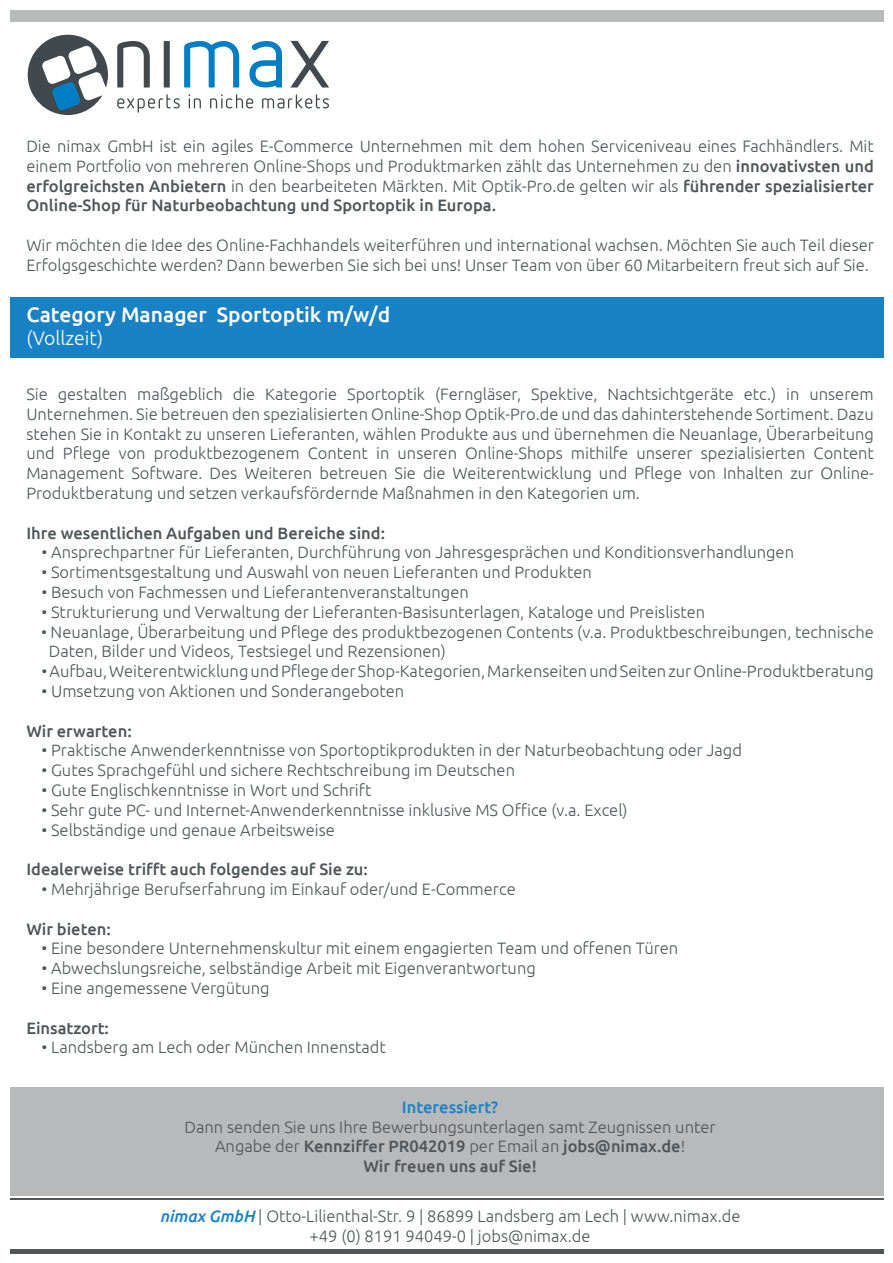
<style>
.page{position:relative;width:893px;height:1263px;background:#fff}
.page>*{position:absolute;margin:0;border:0;box-sizing:border-box;transform-origin:0 0}
.t1{font:500 21px "Ubuntu";color:#fff}
.t2{font:300 19.5px "Ubuntu";color:#fff}
.t3{font:300 16.5px/19.8px "Ubuntu";color:#4f5559;text-align:center}
.t4{font:500 16.5px "Ubuntu";color:#4f5559}
.t5{font:500 16.5px "Ubuntu";color:#1982c5}
.s1{font-weight:500}
.s2{font-weight:500;font-style:italic;color:#1982c5}
</style>
<div class="page">
<div style="left:11px;top:11px;width:873px;height:11px;background:#b8b9bb"></div>
<div style="left:11px;top:1249px;width:873px;height:5px;background:#4f5559"></div>
<div style="left:11px;top:1087px;width:873px;height:108px;background:#b8b9bb"></div>
<hr style="left:11px;top:1198px;width:873px;height:2px;background:#4f5559">
<div style="left:10px;top:297px;width:873px;height:60px;background:#1982c5"></div>
<svg style="left:28px;top:35px;width:80px;height:80px"></svg>
<svg style="left:117px;top:41px;width:212px;height:47px"></svg>
<svg style="left:117px;top:94px;width:212px;height:19px"></svg>
<p class="t3" style="left:26px;top:136px;width:849px;text-align:justify">Die nimax GmbH ist ein agiles E-Commerce Unternehmen mit dem hohen Serviceniveau eines Fachhändlers. Mit einem Portfolio von mehreren Online-Shops und Produktmarken zählt das Unternehmen zu den <span class="s1">innovativsten und erfolgreichsten Anbietern</span> in den bearbeiteten Märkten. Mit Optik-Pro.de gelten wir als <span class="s1">führender spezialisierter Online-Shop für Naturbeobachtung und Sportoptik in Europa.</span></p>
<p class="t3" style="left:26px;top:235px;width:849px;text-align:left">Wir möchten die Idee des Online-Fachhandels weiterführen und international wachsen. Möchten Sie auch Teil dieser<br>Erfolgsgeschichte werden? Dann bewerben Sie sich bei uns! Unser Team von über 60 Mitarbeitern freut sich auf Sie.</p>
<p class="t1" style="left:26px;top:301px;width:366px">Category Manager Sportoptik m/w/d</p>
<p class="t2" style="left:26px;top:326px;width:78px">(Vollzeit)</p>
<p class="t3" style="left:26px;top:384px;width:849px;text-align:justify">Sie gestalten maßgeblich die Kategorie Sportoptik (Ferngläser, Spektive, Nachtsichtgeräte etc.) in unserem Unternehmen. Sie betreuen den spezialisierten Online-Shop Optik-Pro.de und das dahinterstehende Sortiment. Dazu stehen Sie in Kontakt zu unseren Lieferanten, wählen Produkte aus und übernehmen die Neuanlage, Überarbeitung und Pflege von produktbezogenem Content in unseren Online-Shops mithilfe unserer spezialisierten Content Management Software. Des Weiteren betreuen Sie die Weiterentwicklung und Pflege von Inhalten zur Online-Produktberatung und setzen verkaufsfördernde Maßnahmen in den Kategorien um.</p>
<p class="t4" style="left:26px;top:522px;width:360px">Ihre wesentlichen Aufgaben und Bereiche sind:</p>
<p class="t3" style="left:41px;top:542px;width:754px">• Ansprechpartner für Lieferanten, Durchführung von Jahresgesprächen und Konditionsverhandlungen</p>
<p class="t3" style="left:41px;top:562px;width:552px">• Sortimentsgestaltung und Auswahl von neuen Lieferanten und Produkten</p>
<p class="t3" style="left:41px;top:582px;width:429px">• Besuch von Fachmessen und Lieferantenveranstaltungen</p>
<p class="t3" style="left:41px;top:601px;width:665px">• Strukturierung und Verwaltung der Lieferanten-Basisunterlagen, Kataloge und Preislisten</p>
<p class="t3" style="left:41px;top:621px;width:834px">• Neuanlage, Überarbeitung und Pflege des produktbezogenen Contents (v.a. Produktbeschreibungen, technische</p>
<p class="t3" style="left:49px;top:641px;width:399px">Daten, Bilder und Videos, Testsiegel und Rezensionen)</p>
<p class="t3" style="left:41px;top:661px;width:834px">• Aufbau, Weiterentwicklung und Pflege der Shop-Kategorien, Markenseiten und Seiten zur Online-Produktberatung</p>
<p class="t3" style="left:41px;top:681px;width:364px">• Umsetzung von Aktionen und Sonderangeboten</p>
<p class="t4" style="left:26px;top:720px;width:107px">Wir erwarten:</p>
<p class="t3" style="left:41px;top:740px;width:702px">• Praktische Anwenderkenntnisse von Sportoptikprodukten in der Naturbeobachtung oder Jagd</p>
<p class="t3" style="left:41px;top:760px;width:475px">• Gutes Sprachgefühl und sichere Rechtschreibung im Deutschen</p>
<p class="t3" style="left:41px;top:780px;width:331px">• Gute Englischkenntnisse in Wort und Schrift</p>
<p class="t3" style="left:41px;top:799px;width:588px">• Sehr gute PC- und Internet-Anwenderkenntnisse inklusive MS Office (v.a. Excel)</p>
<p class="t3" style="left:41px;top:819px;width:295px">• Selbständige und genaue Arbeitsweise</p>
<p class="t4" style="left:26px;top:859px;width:343px">Idealerweise trifft auch folgendes auf Sie zu:</p>
<p class="t3" style="left:41px;top:879px;width:476px">• Mehrjährige Berufserfahrung im Einkauf oder/und E-Commerce</p>
<p class="t4" style="left:26px;top:918px;width:86px">Wir bieten:</p>
<p class="t3" style="left:41px;top:938px;width:638px">• Eine besondere Unternehmenskultur mit einem engagierten Team und offenen Türen</p>
<p class="t3" style="left:41px;top:958px;width:496px">• Abwechslungsreiche, selbständige Arbeit mit Eigenverantwortung</p>
<p class="t3" style="left:41px;top:978px;width:230px">• Eine angemessene Vergütung</p>
<p class="t4" style="left:26px;top:1017px;width:84px">Einsatzort:</p>
<p class="t3" style="left:41px;top:1037px;width:346px">• Landsberg am Lech oder München Innenstadt</p>
<p class="t5" style="left:402px;top:1096px;width:98px">Interessiert?</p>
<p class="t3" style="left:185px;top:1116px;width:533px">Dann senden Sie uns Ihre Bewerbungsunterlagen samt Zeugnissen unter<br>Angabe der <span class="s1">Kennziffer PR042019</span> per Email an <span class="s1">jobs@nimax.de</span>!<br><span class="s1">Wir freuen uns auf Sie!</span></p>
<p class="t3" style="left:160px;top:1205px;width:582px"><span class="s2">nimax GmbH</span> | Otto-Lilienthal-Str. 9 | 86899 Landsberg am Lech | www.nimax.de +49 (0) 8191 94049-0 | jobs@nimax.de</p>
</div>
